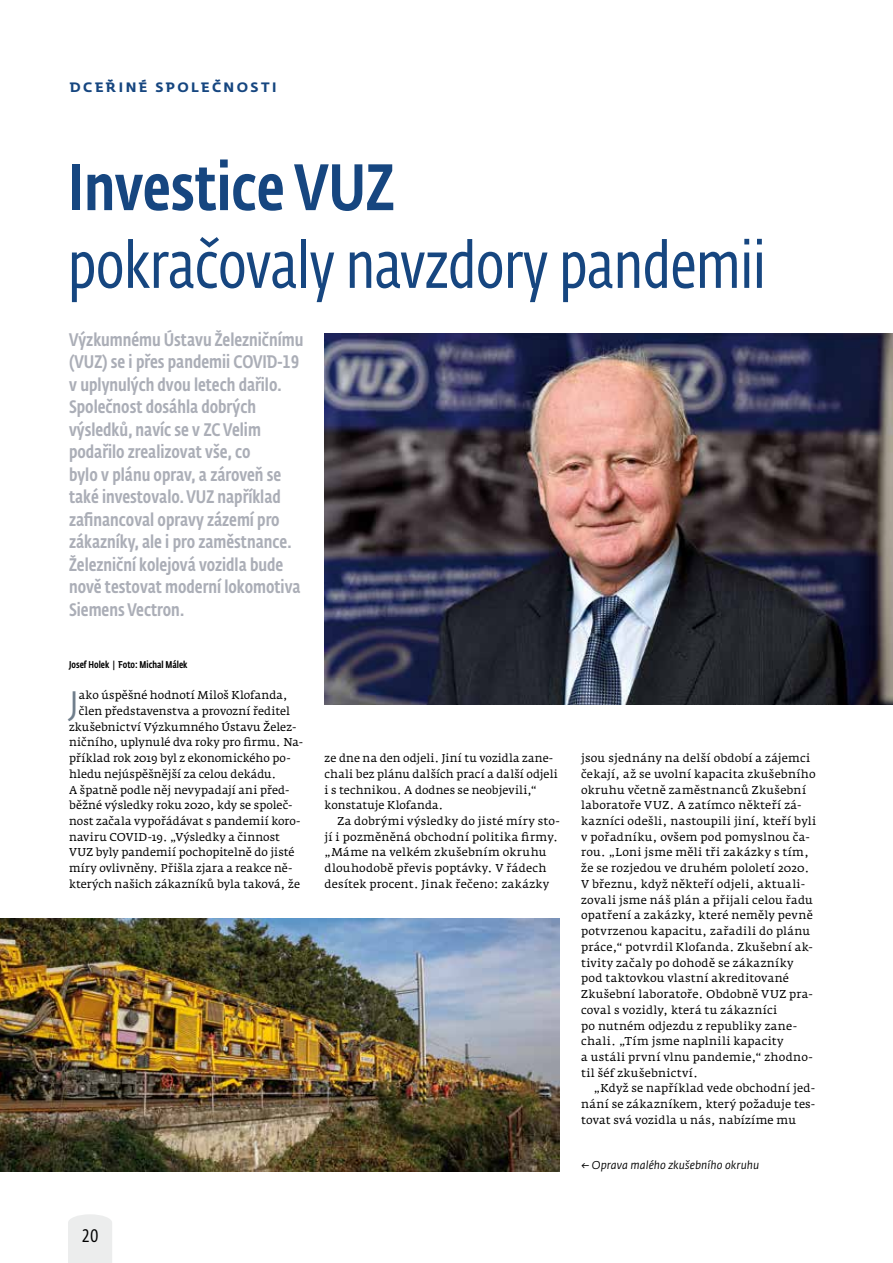
<style>
.page{position:relative;width:893px;height:1263px;background:#fff}
.page>*{position:absolute;margin:0;border:0;box-sizing:border-box;transform-origin:0 0}
.t1{font:64.8px "CD Fedra Cond Pro";color:#164680}
.t2{font:500 64.8px "CD Fedra Cond Pro";color:#164680}
.t3{font:33.45px "CD Fedra";color:#707e8c}
.t4{font:500 18px/22.5px "CD Fedra Cond Pro";color:#abaeb7}
.t5{font:18px "CD Fedra Cond Pro";color:#000}
.t6{font:700 13.5px "CD Fedra";letter-spacing:.185em;color:#164680}
.t7{font:11.25px/15.8px "Fedra Serif A Pro";letter-spacing:.02em;color:#000}
.t8{font:11.25px "Fedra Serif A Pro";color:#000}
.t9{font:italic 11.25px "CD Fedra";letter-spacing:.01em;color:#000}
.t10{font:500 9.75px "CD Fedra Cond Pro";color:#000}
</style>
<div class="page">
<div style="left:68px;top:1214px;width:44px;height:49px;background:#eceded"></div>
<img style="left:325px;top:333px;width:568px;height:372px">
<img style="left:0;top:918px;width:560px;height:253px">
<p class="t6" style="left:70px;top:81px;width:208px">DCEŘINÉ SPOLEČNOSTI</p>
<h1 class="t2" style="left:68px;top:149px;width:328px">Investice VUZ</h1>
<h1 class="t1" style="left:68px;top:228px;width:699px">pokračovaly navzdory pandemii</h1>
<p class="t4" style="left:69px;top:328px;width:236px">Výzkumnému Ústavu Železničnímu (VUZ) se i přes pandemii COVID-19 v uplynulých dvou letech dařilo.<br>Společnost dosáhla dobrých výsledků, navíc se v ZC Velim podařilo zrealizovat vše, co<br>bylo v plánu oprav, a zároveň se také investovalo. VUZ například zafinancoval opravy zázemí pro zákazníky, ale i pro zaměstnance.<br>Železniční kolejová vozidla bude nově testovat moderní lokomotiva<br>Siemens Vectron.</p>
<p class="t10" style="left:69px;top:658px;width:120px">Josef Holek | Foto: Michal Málek</p>
<h2 class="t3" style="left:69px;top:689px;width:12px">J</h2>
<p class="t7" style="left:79px;top:687px;width:210px">ako úspěšné hodnotí Miloš Klofanda,</p>
<p class="t7" style="left:79px;top:703px;width:213px">člen představenstva a provozní ředitel</p>
<p class="t7" style="left:69px;top:719px;width:229px">zkušebnictví Výzkumného Ústavu Želez-</p>
<p class="t8" style="left:69px;top:736px;width:235px">ničního, uplynulé dva roky pro firmu. Na-</p>
<p class="t8" style="left:69px;top:751px;width:223px">příklad rok 2019 byl z ekonomického po-</p>
<p class="t7" style="left:69px;top:766px;width:209px">hledu nejúspěšnější za celou dekádu.</p>
<p class="t7" style="left:69px;top:782px;width:222px">A špatně podle něj nevypadají ani před-</p>
<p class="t7" style="left:69px;top:797px;width:225px">běžné výsledky roku 2020, kdy se společ-</p>
<p class="t7" style="left:69px;top:813px;width:233px">nost začala vypořádávat s pandemií koro-</p>
<p class="t7" style="left:69px;top:829px;width:212px">naviru COVID-19. „Výsledky a činnost</p>
<p class="t7" style="left:69px;top:845px;width:227px">VUZ byly pandemií pochopitelně do jisté</p>
<p class="t7" style="left:69px;top:860px;width:225px">míry ovlivněny. Přišla zjara a reakce ně-</p>
<p class="t7" style="left:69px;top:876px;width:232px">kterých našich zákazníků byla taková, že</p>
<p class="t7" style="left:325px;top:750px;width:235px">ze dne na den odjeli. Jiní tu vozidla zane&shy;chali bez plánu dalších prací a další odjeli i s technikou. A dodnes se neobjevili,“ konstatuje Klofanda.</p>
<p class="t7" style="left:325px;top:813px;width:237px;text-indent:13px">Za dobrými výsledky do jisté míry sto&shy;jí i pozměněná obchodní politika firmy. „Máme na velkém zkušebním okruhu dlouhodobě převis poptávky. V řádech desítek procent. Jinak řečeno: zakázky</p>
<p class="t7" style="left:581px;top:750px;width:237px">jsou sjednány na delší období a zájemci čekají, až se uvolní kapacita zkušebního okruhu včetně zaměstnanců Zkušební laboratoře VUZ. A zatímco někteří zá&shy;kazníci odešli, nastoupili jiní, kteří byli v pořadníku, ovšem pod pomyslnou ča&shy;rou. „Loni jsme měli tři zakázky s tím, že se rozjedou ve druhém pololetí 2020.<br>V březnu, když někteří odjeli, aktuali&shy;zovali jsme náš plán a přijali celou řadu opatření a zakázky, které neměly pevně potvrzenou kapacitu, zařadili do plánu práce,“ potvrdil Klofanda. Zkušební ak&shy;tivity začaly po dohodě se zákazníky pod taktovkou vlastní akreditované Zkušební laboratoře. Obdobně VUZ pra&shy;coval s vozidly, která tu zákazníci<br>po nutném odjezdu z republiky zane&shy;chali. „Tím jsme naplnili kapacity<br>a ustáli první vlnu pandemie,“ zhodno&shy;til šéf zkušebnictví.</p>
<p class="t7" style="left:581px;top:1081px;width:236px;text-align:justify;text-indent:13px">„Když se například vede obchodní jed&shy;nání se zákazníkem, který požaduje tes&shy;tovat svá vozidla u nás, nabízíme mu</p>
<p class="t9" style="left:581px;top:1160px;width:180px">← Oprava malého zkušebního okruhu</p>
<h3 class="t5" style="left:82px;top:1226px;width:18px">20</h3>
</div>
